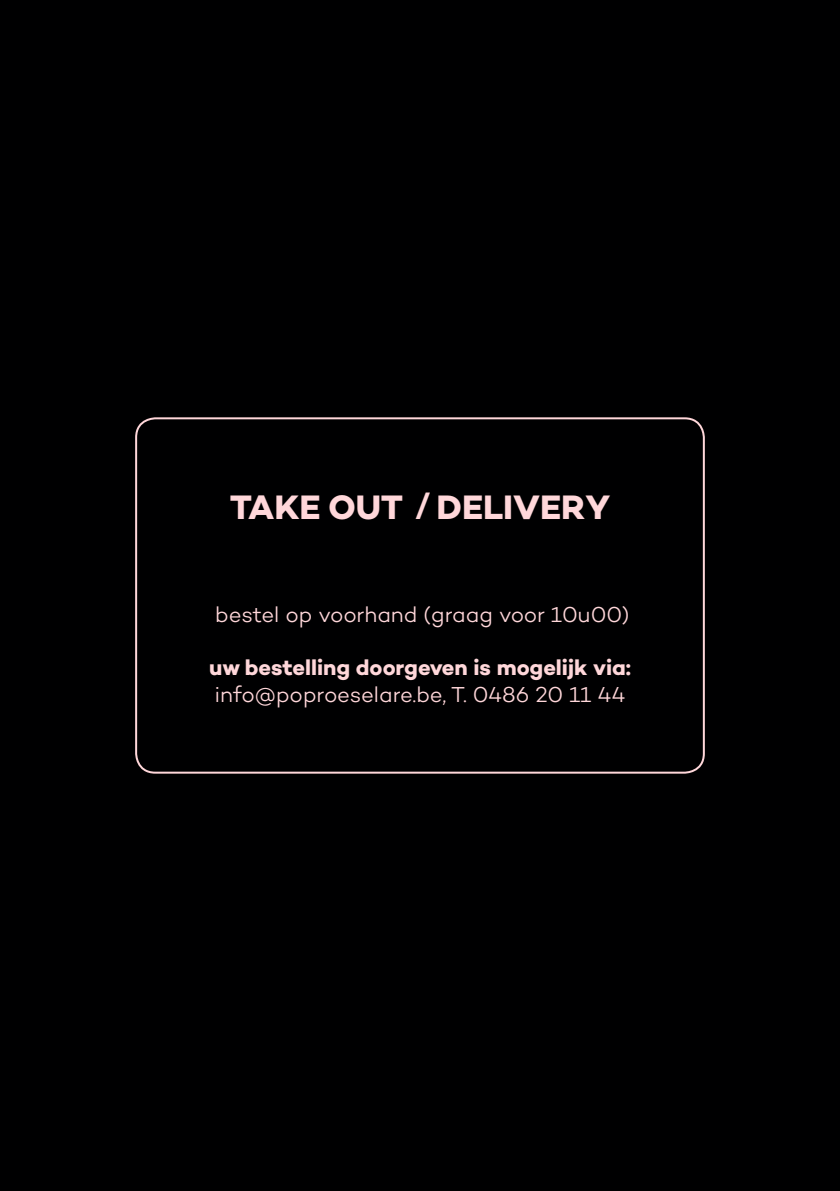
<style>
.page{position:relative;width:840px;height:1191px;background:#fff}
.page>*{position:absolute;margin:0;border:0;box-sizing:border-box;transform-origin:0 0}
.t1{font:34.4px "Campton Bold DEMO";color:#ffd7da}
.t2{font:22px "Campton Light DEMO";letter-spacing:-.005em;color:#ffd7da}
.t3{font:22px "Campton Bold DEMO";color:#ffd7da}
.s1{font-family:"Helvetica";font-weight:700;font-size:36px}
</style>
<div class="page">
<div style="left:0;top:0;width:839px;height:1191px;background:#000001"></div>
<div style="left:135px;top:417px;width:569px;height:356px;border:2px solid #ffd7da;border-radius:19px"></div>
<h1 class="t1" style="left:229px;top:487px;width:382px">TAKE OUT <span class="s1">/</span> DELIVERY</h1>
<p class="t2" style="left:215px;top:603px;width:415px">bestel op voorhand (graag voor 10u00)</p>
<p class="t3" style="left:209px;top:655px;width:423px">uw bestelling doorgeven is mogelijk via:</p>
<p class="t2" style="left:214px;top:682px;width:412px">info@poproeselare.be, T. 0486 20 11 44</p>
</div>
